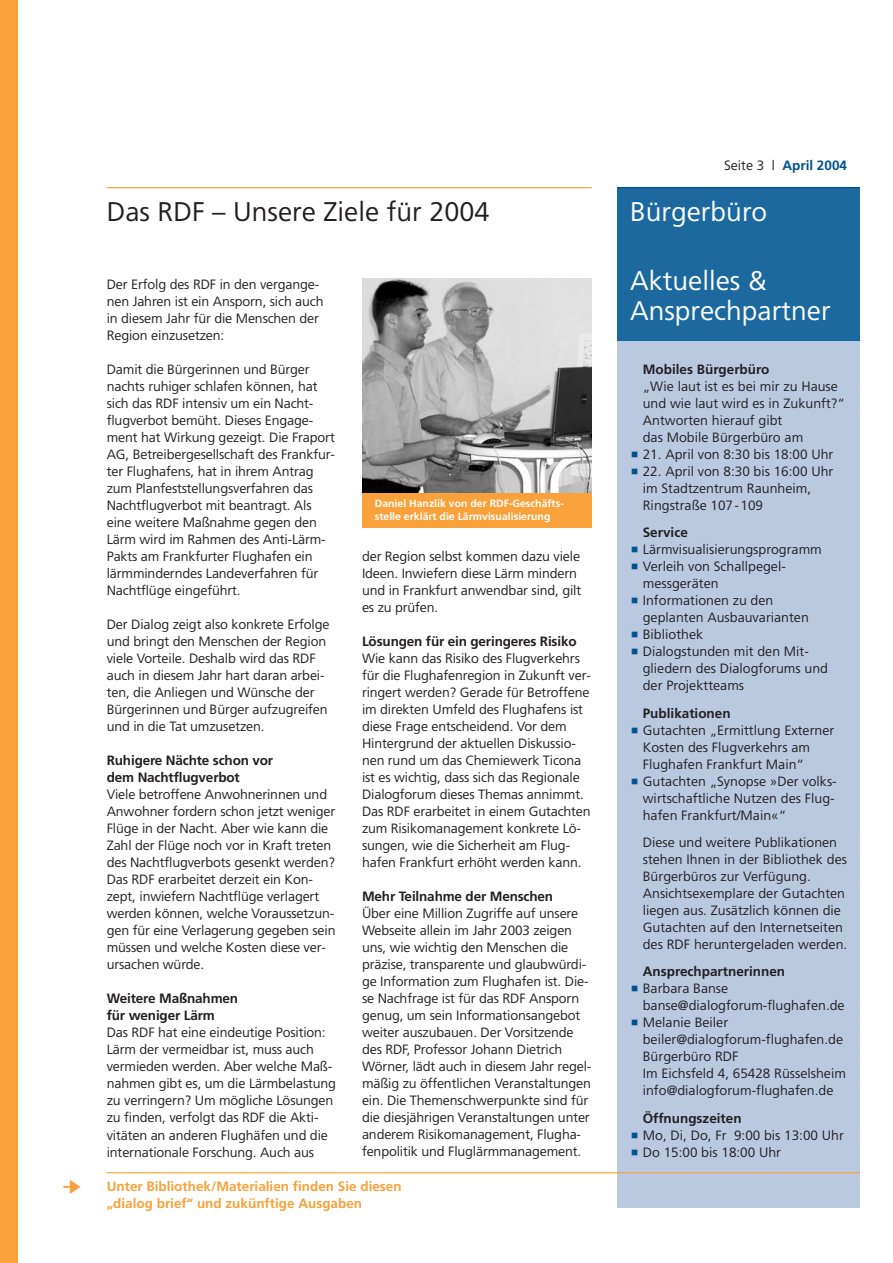
<style>
.page{position:relative;width:893px;height:1263px;background:#fff}
.page>*{position:absolute;margin:0;border:0;box-sizing:border-box;transform-origin:0 0}
.t1{font:27px/30px "F Frutiger";color:#fff}
.t2{font:27px "F Frutiger";color:#231f20}
.t3{font:13.5px/17px "F Frutiger";letter-spacing:-.01em;color:#231f20}
.t4{font:700 13.5px/17px "F Frutiger";letter-spacing:-.01em;color:#231f20}
.t5{font:700 13.5px/17px "F Frutiger";color:#f9a13a;text-align:center}
.t6{font:700 13.5px "F Frutiger";color:#00538e}
.t7{font:700 10.5px/12.8px "F Frutiger";color:#fff}
.s1{font-weight:400;color:#231f20}
</style>
<div class="page">
<div style="left:0;top:0;width:17px;height:1263px;background:#f9a13a"></div>
<div style="left:617px;top:188px;width:242px;height:1020px;background:#bbc9e0"></div>
<div style="left:617px;top:187px;width:242px;height:153px;background:#1c69a0"></div>
<hr style="left:617px;top:187px;width:242px;height:1px;background:#00538e">
<hr style="left:107px;top:1172px;width:752px;height:1px;background:#f9a13a">
<hr style="left:107px;top:187px;width:484px;height:1px;background:#f9a13a">
<img style="left:362px;top:279px;width:229px;height:214px">
<div style="left:362px;top:493px;width:229px;height:34px;background:#f9a13a"></div>
<h1 class="t2" style="left:107px;top:202px;width:384px">Das RDF – Unsere Ziele für 2004</h1>
<p class="t3" style="left:107px;top:277px;width:218px">Der Erfolg des RDF in den vergange&shy;nen Jahren ist ein Ansporn, sich auch in diesem Jahr für die Menschen der<br>Region einzusetzen:</p>
<p class="t3" style="left:107px;top:363px;width:230px">Damit die Bürgerinnen und Bürger nachts ruhiger schlafen können, hat sich das RDF intensiv um ein Nacht&shy;flugverbot bemüht. Dieses Engage&shy;ment hat Wirkung gezeigt. Die Fraport AG, Betreibergesellschaft des Frankfur&shy;ter Flughafens, hat in ihrem Antrag zum Planfeststellungsverfahren das Nachtflugverbot mit beantragt. Als eine weitere Maßnahme gegen den Lärm wird im Rahmen des Anti-Lärm-Pakts am Frankfurter Flughafen ein lärmminderndes Landeverfahren für Nachtflüge eingeführt.</p>
<p class="t3" style="left:107px;top:618px;width:224px">Der Dialog zeigt also konkrete Erfolge und bringt den Menschen der Region viele Vorteile. Deshalb wird das RDF auch in diesem Jahr hart daran arbei&shy;ten, die Anliegen und Wünsche der Bürgerinnen und Bürger aufzugreifen und in die Tat umzusetzen.</p>
<p class="t4" style="left:107px;top:754px;width:168px">Ruhigere Nächte schon vor dem Nachtflugverbot</p>
<p class="t3" style="left:107px;top:788px;width:230px">Viele betroffene Anwohnerinnen und Anwohner fordern schon jetzt weniger Flüge in der Nacht. Aber wie kann die Zahl der Flüge noch vor in Kraft treten des Nachtflugverbots gesenkt werden?<br>Das RDF erarbeitet derzeit ein Kon&shy;zept, inwiefern Nachtflüge verlagert werden können, welche Voraussetzun&shy;gen für eine Verlagerung gegeben sein müssen und welche Kosten diese ver&shy;ursachen würde.</p>
<p class="t4" style="left:107px;top:992px;width:133px">Weitere Maßnahmen für weniger Lärm</p>
<p class="t3" style="left:107px;top:1026px;width:231px">Das RDF hat eine eindeutige Position:<br>Lärm der vermeidbar ist, muss auch vermieden werden. Aber welche Maß&shy;nahmen gibt es, um die Lärmbelastung zu verringern? Um mögliche Lösungen zu finden, verfolgt das RDF die Akti&shy;vitäten an anderen Flughäfen und die internationale Forschung. Auch aus</p>
<p class="t7" style="left:375px;top:498px;width:190px">Daniel Hanzlik von der RDF-Geschäfts&shy;stelle erklärt die Lärmvisualisierung</p>
<p class="t3" style="left:362px;top:550px;width:221px">der Region selbst kommen dazu viele<br>Ideen. Inwiefern diese Lärm mindern und in Frankfurt anwendbar sind, gilt es zu prüfen.</p>
<p class="t4" style="left:362px;top:635px;width:216px">Lösungen für ein geringeres Risiko</p>
<p class="t3" style="left:362px;top:652px;width:230px">Wie kann das Risiko des Flugverkehrs für die Flughafenregion in Zukunft ver&shy;ringert werden? Gerade für Betroffene im direkten Umfeld des Flughafens ist diese Frage entscheidend. Vor dem Hintergrund der aktuellen Diskussio&shy;nen rund um das Chemiewerk Ticona ist es wichtig, dass sich das Regionale Dialogforum dieses Themas annimmt.<br>Das RDF erarbeitet in einem Gutachten zum Risikomanagement konkrete Lö&shy;sungen, wie die Sicherheit am Flug&shy;hafen Frankfurt erhöht werden kann.</p>
<p class="t4" style="left:362px;top:890px;width:193px">Mehr Teilnahme der Menschen</p>
<p class="t3" style="left:362px;top:907px;width:231px">Über eine Million Zugriffe auf unsere Webseite allein im Jahr 2003 zeigen uns, wie wichtig den Menschen die präzise, transparente und glaubwürdi&shy;ge Information zum Flughafen ist. Die&shy;se Nachfrage ist für das RDF Ansporn genug, um sein Informationsangebot weiter auszubauen. Der Vorsitzende des RDF, Professor Johann Dietrich Wörner, lädt auch in diesem Jahr regel&shy;mäßig zu öffentlichen Veranstaltungen ein. Die Themenschwerpunkte sind für die diesjährigen Veranstaltungen unter anderem Risikomanagement, Flugha&shy;fenpolitik und Fluglärmmanagement.</p>
<p class="t5" style="left:62px;top:1179px;width:341px">➔ Unter Bibliothek/Materialien finden Sie diesen „dialog brief“ und zukünftige Ausgaben</p>
<p class="t6" style="left:724px;top:160px;width:124px"><span class="s1">Seite 3 |</span> April 2004</p>
<h1 class="t1" style="left:630px;top:200px;width:139px">Bürgerbüro</h1>
<h1 class="t1" style="left:630px;top:268px;width:202px">Aktuelles &amp;<br>Ansprechpartner</h1>
<p class="t4" style="left:642px;top:362px;width:128px">Mobiles Bürgerbüro</p>
<p class="t3" style="left:642px;top:380px;width:204px">„Wie laut ist es bei mir zu Hause und wie laut wird es in Zukunft?“<br>Antworten hierauf gibt<br>das Mobile Bürgerbüro am</p>
<p class="t3" style="left:642px;top:448px;width:192px">21. April von 8:30 bis 18:00 Uhr</p>
<p class="t3" style="left:642px;top:465px;width:192px">22. April von 8:30 bis 16:00 Uhr im Stadtzentrum Raunheim,<br>Ringstraße 107-109</p>
<p class="t4" style="left:642px;top:526px;width:47px">Service</p>
<p class="t3" style="left:642px;top:543px;width:187px">Lärmvisualisierungsprogramm<br>Verleih von Schallpegel&shy;messgeräten<br>Informationen zu den geplanten Ausbauvarianten<br>Bibliothek<br>Dialogstunden mit den Mit&shy;gliedern des Dialogforums und der Projektteams</p>
<p class="t4" style="left:642px;top:706px;width:89px">Publikationen</p>
<p class="t3" style="left:642px;top:723px;width:195px">Gutachten „Ermittlung Externer<br>Kosten des Flugverkehrs am<br>Flughafen Frankfurt Main“<br>Gutachten „Synopse »Der volks&shy;wirtschaftliche Nutzen des Flug&shy;hafen Frankfurt/Main«“</p>
<p class="t3" style="left:642px;top:835px;width:206px">Diese und weitere Publikationen stehen Ihnen in der Bibliothek des Bürgerbüros zur Verfügung.<br>Ansichtsexemplare der Gutachten liegen aus. Zusätzlich können die Gutachten auf den Internetseiten des RDF heruntergeladen werden.</p>
<p class="t4" style="left:642px;top:965px;width:144px">Ansprechpartnerinnen</p>
<p class="t3" style="left:642px;top:982px;width:204px">Barbara Banse banse@dialogforum-flughafen.de<br>Melanie Beiler beiler@dialogforum-flughafen.de<br>Bürgerbüro RDF<br>Im Eichsfeld 4, 65428 Rüsselsheim info@dialogforum-flughafen.de</p>
<p class="t4" style="left:642px;top:1111px;width:100px">Öffnungszeiten</p>
<p class="t3" style="left:642px;top:1128px;width:202px">Mo, Di, Do, Fr 9:00 bis 13:00 Uhr<br>Do 15:00 bis 18:00 Uhr</p>
</div>
